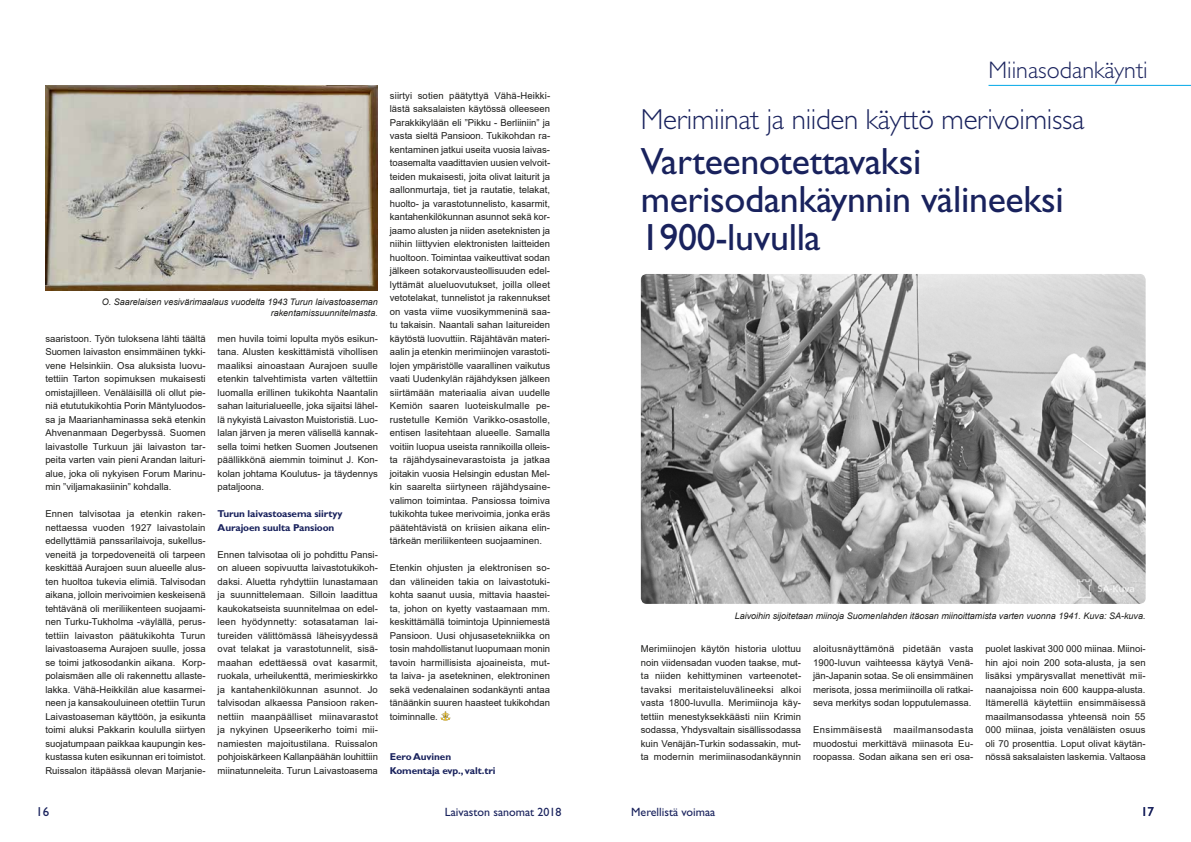
<style>
.page{position:relative;width:1191px;height:842px;background:#fff}
.page>*{position:absolute;margin:0;border:0;box-sizing:border-box;transform-origin:0 0}
.t1{font:38px/38px "Gill Sans Std";letter-spacing:-.01em;color:#19225d}
.t2{font:300 29px "Gill Sans Std";letter-spacing:-.01em;color:#19225d}
.t3{font:300 24px "Gill Sans Std";color:#19225d}
.t4{font:13px "Gill Sans Std";color:#19225d}
.t5{font:12px "Gill Sans Std";color:#19225d}
.t6{font:700 10px/13.5px "Gill Sans Std";letter-spacing:-.01em;color:#19225d}
.t7{font:9.5px/13.5px "Arial";color:#1d1d1b;text-align:justify}
.t8{font:italic 9px/11px "Arial";color:#1d1d1b;text-align:right}
</style>
<div class="page">
<hr style="left:988px;top:85px;width:203px;height:1px;background:#00a8e7">
<img style="left:45px;top:85px;width:333px;height:206px">
<svg style="left:440px;top:711px;width:10px;height:10px"></svg>
<img style="left:641px;top:274px;width:504px;height:330px">
<p class="t8" style="left:102px;top:296px;width:277px">O. Saarelaisen vesivärimaalaus vuodelta 1943 Turun laivastoaseman rakentamissuunnitelmasta.</p>
<p class="t7" style="left:45px;top:331px;width:162px">saaristoon. Työn tuloksena lähti täältä Suomen laivaston ensimmäinen tykki&shy;vene Helsinkiin. Osa aluksista luovu&shy;tettiin Tarton sopimuksen mukaisesti omistajilleen. Venäläisillä oli ollut pie&shy;niä etututukikohtia Porin Mäntyluodos&shy;sa ja Maarianhaminassa sekä etenkin Ahvenanmaan Degerbyssä. Suomen laivastolle Turkuun jäi laivaston tar&shy;peita varten vain pieni Arandan laituri&shy;alue, joka oli nykyisen Forum Marinu&shy;min ”viljamakasiinin” kohdalla.</p>
<p class="t7" style="left:45px;top:507px;width:162px">Ennen talvisotaa ja etenkin raken&shy;nettaessa vuoden 1927 laivastolain edellyttämiä panssarilaivoja, sukellus&shy;veneitä ja torpedoveneitä oli tarpeen keskittää Aurajoen suun alueelle alus&shy;ten huoltoa tukevia elimiä. Talvisodan aikana, jolloin merivoimien keskeisenä tehtävänä oli meriliikenteen suojaami&shy;nen Turku-Tukholma -väylällä, perus&shy;tettiin laivaston päätukikohta Turun laivastoasema Aurajoen suulle, jossa se toimi jatkosodankin aikana. Korp&shy;polaismäen alle oli rakennettu allaste&shy;lakka. Vähä-Heikkilän alue kasarmei&shy;neen ja kansakouluineen otettiin Turun Laivastoaseman käyttöön, ja esikunta toimi aluksi Pakkarin koululla siirtyen suojatumpaan paikkaa kaupungin kes&shy;kustassa kuten esikunnan eri toimistot.<br>Ruissalon itäpäässä olevan Marjanie-</p>
<p class="t7" style="left:218px;top:331px;width:162px">men huvila toimi lopulta myös esikun&shy;tana. Alusten keskittämistä vihollisen maaliksi ainoastaan Aurajoen suulle etenkin talvehtimista varten vältettiin luomalla erillinen tukikohta Naantalin sahan laiturialueelle, joka sijaitsi lähel&shy;lä nykyistä Laivaston Muistoristiä. Luo&shy;lalan järven ja meren välisellä kannak&shy;sella toimi hetken Suomen Joutsenen päällikkönä aiemmin toiminut J. Kon&shy;kolan johtama Koulutus- ja täydennys pataljoona.</p>
<p class="t6" style="left:218px;top:507px;width:126px">Turun laivastoasema siirtyy<br>Aurajoen suulta Pansioon</p>
<p class="t7" style="left:218px;top:547px;width:162px">Ennen talvisotaa oli jo pohdittu Pansi&shy;on alueen sopivuutta laivastotukikoh&shy;daksi. Aluetta ryhdyttiin lunastamaan ja suunnittelemaan. Silloin laadittua kaukokatseista suunnitelmaa on edel&shy;leen hyödynnetty: sotasataman lai&shy;tureiden välittömässä läheisyydessä ovat telakat ja varastotunnelit, sisä&shy;maahan edettäessä ovat kasarmit, ruokala, urheilukenttä, merimieskirkko ja kantahenkilökunnan asunnot. Jo talvisodan alkaessa Pansioon raken&shy;nettiin maanpäälliset miinavarastot ja nykyinen Upseerikerho toimi mii&shy;namiesten majoitustilana. Ruissalon pohjoiskärkeen Kallanpäähän louhittiin miinatunneleita. Turun Laivastoasema</p>
<p class="t7" style="left:390px;top:88px;width:162px">siirtyi sotien päätyttyä Vähä-Heikki&shy;lästä saksalaisten käytössä olleeseen Parakkikylään eli ”Pikku - Berliiniin” ja vasta sieltä Pansioon. Tukikohdan ra&shy;kentaminen jatkui useita vuosia laivas&shy;toasemalta vaadittavien uusien velvoit&shy;teiden mukaisesti, joita olivat laiturit ja aallonmurtaja, tiet ja rautatie, telakat, huolto- ja varastotunnelisto, kasarmit, kantahenkilökunnan asunnot sekä kor&shy;jaamo alusten ja niiden aseteknisten ja niihin liittyvien elektronisten laitteiden huoltoon. Toimintaa vaikeuttivat sodan jälkeen sotakorvausteollisuuden edel&shy;lyttämät alueluovutukset, joilla olleet vetotelakat, tunnelistot ja rakennukset on vasta viime vuosikymmeninä saa&shy;tu takaisin. Naantali sahan laitureiden käytöstä luovuttiin. Räjähtävän materi&shy;aalin ja etenkin merimiinojen varastoti&shy;lojen ympäristölle vaarallinen vaikutus vaati Uudenkylän räjähdyksen jälkeen siirtämään materiaalia aivan uudelle Kemiön saaren luoteiskulmalle pe&shy;rustetulle Kemiön Varikko-osastolle, entisen lasitehtaan alueelle. Samalla voitiin luopua useista rannikoilla olleis&shy;ta räjähdysainevarastoista ja jatkaa joitakin vuosia Helsingin edustan Mel&shy;kin saarelta siirtyneen räjähdysaine&shy;valimon toimintaa. Pansiossa toimiva tukikohta tukee merivoimia, jonka eräs päätehtävistä on kriisien aikana elin&shy;tärkeän meriliikenteen suojaaminen.</p>
<p class="t7" style="left:390px;top:561px;width:162px">Etenkin ohjusten ja elektronisen so&shy;dan välineiden takia on laivastotuki&shy;kohta saanut uusia, mittavia haastei&shy;ta, johon on kyetty vastaamaan mm. keskittämällä toimintoja Upinniemestä Pansioon. Uusi ohjusasetekniikka on tosin mahdollistanut luopumaan monin tavoin harmillisista ajoaineista, mut&shy;ta laiva- ja asetekninen, elektroninen sekä vedenalainen sodankäynti antaa tänäänkin suuren haasteet tukikohdan toiminnalle.</p>
<p class="t6" style="left:390px;top:750px;width:107px">Eero Auvinen<br>Komentaja evp., valt.tri</p>
<h3 class="t3" style="left:988px;top:56px;width:161px">Miinasodankäynti</h3>
<h2 class="t2" style="left:641px;top:103px;width:445px">Merimiinat ja niiden käyttö merivoimissa</h2>
<h1 class="t1" style="left:641px;top:142px;width:424px">Varteenotettavaksi merisodankäynnin välineeksi<br>1900-luvulla</h1>
<p class="t8" style="left:734px;top:611px;width:412px">Laivoihin sijoitetaan miinoja Suomenlahden itäosan miinoittamista varten vuonna 1941. Kuva: SA-kuva.</p>
<p class="t7" style="left:641px;top:642px;width:162px">Merimiinojen käytön historia ulottuu noin viidensadan vuoden taakse, mut&shy;ta niiden kehittyminen varteenotet&shy;tavaksi meritaisteluvälineeksi alkoi vasta 1800-luvulla. Merimiinoja käy&shy;tettiin menestyksekkäästi niin Krimin sodassa, Yhdysvaltain sisällissodassa kuin Venäjän-Turkin sodassakin, mut&shy;ta modernin merimiinasodankäynnin</p>
<p class="t7" style="left:813px;top:642px;width:162px">aloitusnäyttämönä pidetään vasta 1900-luvun vaihteessa käytyä Venä&shy;jän-Japanin sotaa. Se oli ensimmäinen merisota, jossa merimiinoilla oli ratkai&shy;seva merkitys sodan lopputulemassa.</p>
<p class="t7" style="left:813px;top:723px;width:162px">Ensimmäisestä maailmansodasta muodostui merkittävä miinasota Eu&shy;roopassa. Sodan aikana sen eri osa-</p>
<p class="t7" style="left:985px;top:642px;width:162px">puolet laskivat 300 000 miinaa. Miinoi&shy;hin ajoi noin 200 sota-alusta, ja sen lisäksi ympärysvallat menettivät mii&shy;naanajoissa noin 600 kauppa-alusta.<br>Itämerellä käytettiin ensimmäisessä maailmansodassa yhteensä noin 55<br>000 miinaa, joista venäläisten osuus oli 70 prosenttia. Loput olivat käytän&shy;nössä saksalaisten laskemia. Valtaosa</p>
<h3 class="t4" style="left:36px;top:804px;width:14px">16</h3>
<p class="t5" style="left:445px;top:805px;width:118px">Laivaston sanomat 2018</p>
<p class="t5" style="left:631px;top:805px;width:86px">Merellistä voimaa</p>
<h3 class="t4" style="left:1141px;top:804px;width:14px">17</h3>
</div>
